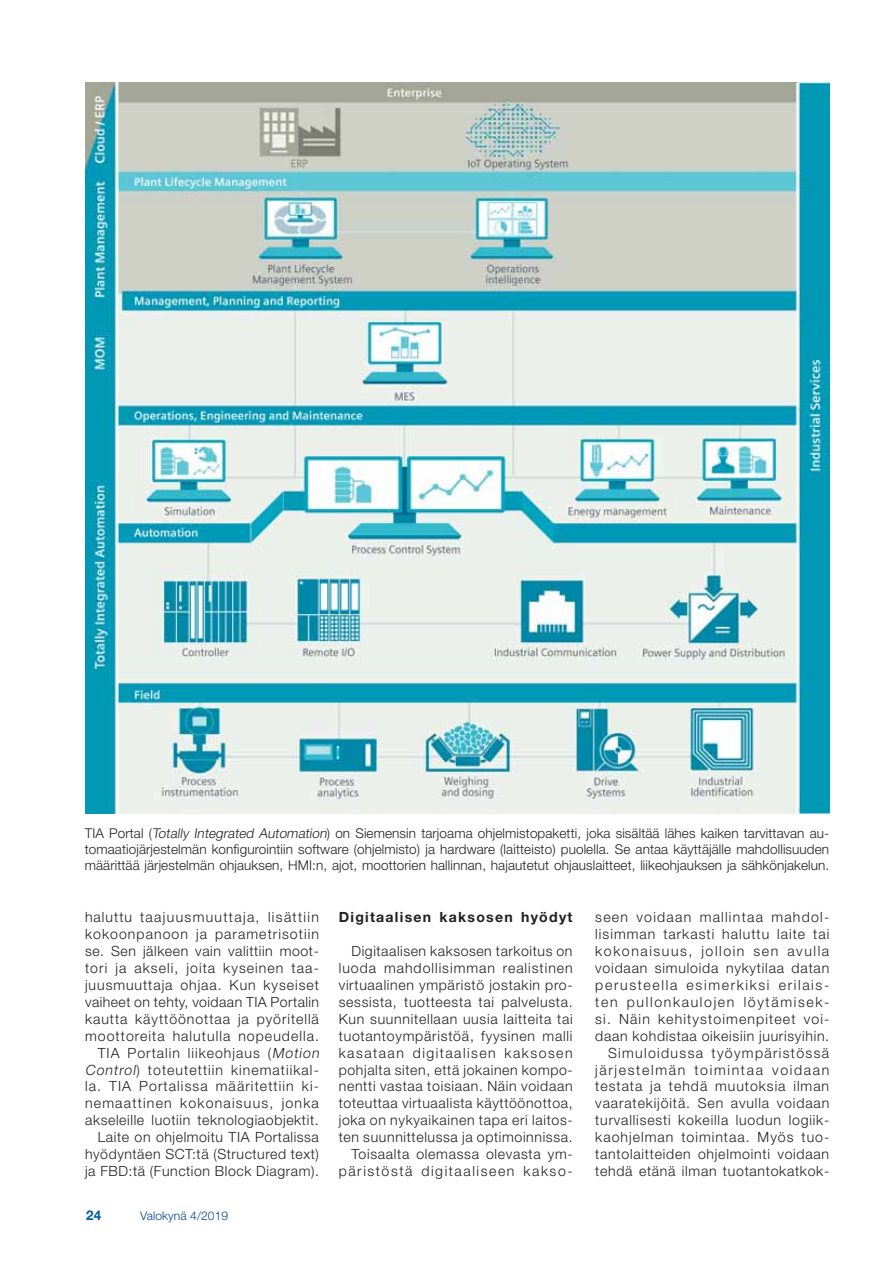
<style>
.page{position:relative;width:893px;height:1263px;background:#fff}
.page>*{position:absolute;margin:0;border:0;box-sizing:border-box;transform-origin:0 0}
.t1{font:300 14.1px/17px "Helvetica Neue LT Std";letter-spacing:.06em;color:#231f20;text-align:right}
.t2{font:700 14.1px "Helvetica Neue LT Std";letter-spacing:.09em;color:#231f20}
.t3{font:300 13.5px/16.2px "Helvetica Neue LT Std";letter-spacing:.01em;color:#231f20;text-align:justify}
.t4{font:700 13.5px "Helvetica Neue LT Std";color:#005e9d}
.t5{font:300 12px "Helvetica Neue LT Std";letter-spacing:.01em;color:#00478d}
.s1{font-style:italic}
</style>
<div class="page">
<img style="left:85px;top:83px;width:744px;height:730px">
<p class="t3" style="left:85px;top:827px;width:746px">TIA Portal (<span class="s1">Totally Integrated Automation</span>) on Siemensin tarjoama ohjelmistopaketti, joka sisältää lähes kaiken tarvittavan au&shy;tomaatiojärjestelmän konfigurointiin software (ohjelmisto) ja hardware (laitteisto) puolella. Se antaa käyttäjälle mahdollisuuden määrittää järjestelmän ohjauksen, HMI:n, ajot, moottorien hallinnan, hajautetut ohjauslaitteet, liikeohjauksen ja sähkönjakelun.</p>
<p class="t1" style="left:85px;top:910px;width:237px">haluttu taajuusmuuttaja, lisättiin kokoonpanoon ja parametrisotiin se. Sen jälkeen vain valittiin moot&shy;tori ja akseli, joita kyseinen taa&shy;juusmuuttaja ohjaa. Kun kyseiset vaiheet on tehty, voidaan TIA Portalin kautta käyttöönottaa ja pyöritellä moottoreita halutulla nopeudella.<br>TIA Portalin liikeohjaus (<span class="s1">Motion Control</span>) toteutettiin kinematiikal&shy;la. TIA Portalissa määritettiin ki&shy;nemaattinen kokonaisuus, jonka akseleille luotiin teknologiaobjektit.<br>Laite on ohjelmoitu TIA Portalissa hyödyntäen SCT:tä (Structured text) ja FBD:tä (Function Block Diagram).</p>
<p class="t2" style="left:339px;top:912px;width:235px">Digitaalisen kaksosen hyödyt</p>
<p class="t1" style="left:339px;top:944px;width:236px">Digitaalisen kaksosen tarkoitus on luoda mahdollisimman realistinen virtuaalinen ympäristö jostakin pro&shy;sessista, tuotteesta tai palvelusta.<br>Kun suunnitellaan uusia laitteita tai tuotantoympäristöä, fyysinen malli kasataan digitaalisen kaksosen pohjalta siten, että jokainen kompo&shy;nentti vastaa toisiaan. Näin voidaan toteuttaa virtuaalista käyttöönottoa, joka on nykyaikainen tapa eri laitos&shy;ten suunnittelussa ja optimoinnissa.<br>Toisaalta olemassa olevasta ym&shy;päristöstä digitaaliseen kakso-</p>
<p class="t4" style="left:86px;top:1210px;width:17px">24</p>
<p class="t5" style="left:140px;top:1211px;width:90px">Valokynä 4/2019</p>
<p class="t1" style="left:595px;top:910px;width:236px">seen voidaan mallintaa mahdol&shy;lisimman tarkasti haluttu laite tai kokonaisuus, jolloin sen avulla voidaan simuloida nykytilaa datan perusteella esimerkiksi erilais&shy;ten pullonkaulojen löytämisek&shy;si. Näin kehitystoimenpiteet voi&shy;daan kohdistaa oikeisiin juurisyihin.<br>Simuloidussa työympäristössä järjestelmän toimintaa voidaan testata ja tehdä muutoksia ilman vaaratekijöitä. Sen avulla voidaan turvallisesti kokeilla luodun logiik&shy;kaohjelman toimintaa. Myös tuo&shy;tantolaitteiden ohjelmointi voidaan tehdä etänä ilman tuotantokatkok-</p>
</div>
